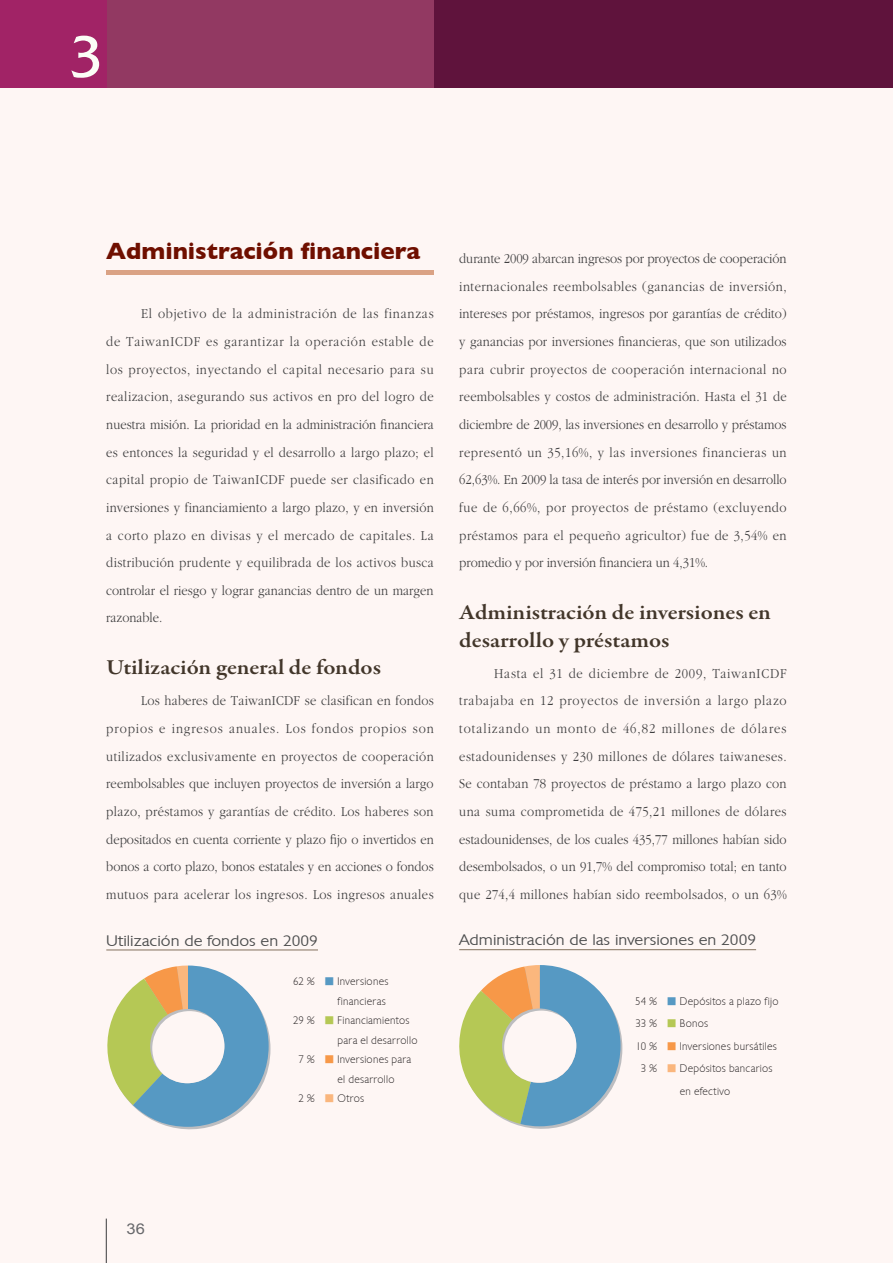
<style>
.page{position:relative;width:893px;height:1263px;background:#fef6f4}
.page>*{position:absolute;margin:0;border:0;box-sizing:border-box;transform-origin:0 0}
.t1{font:300 57px "Quadrat";color:#fbfdf6}
.t2{font:700 24px "Gill Sans";color:#6f0f00}
.t3{font:600 21.6px/27.6px "Garamond Premr Pro";color:#42362a;scale:1.11 1}
.t4{font:300 14.85px "Chantilly";color:#4b4c4d;scale:1.11 1}
.t5{font:14.85px "Arial";color:#67686b;scale:1.11 1}
.t6{font:300 14.1px/27.6px "Aplgaram";letter-spacing:.02em;color:#3e3e3f;text-align:justify;scale:1.11 1}
.t7{font:200 10.5px "Chantilly";letter-spacing:.025em;color:#231f20}
.s1{font-family:"DF Li Hei Std W3 B5 pc H";font-weight:400;color:#5699c3}
.s2{font-family:"DF Li Hei Std W3 B5 pc H";font-weight:400;color:#b5c855}
.s3{font-family:"DF Li Hei Std W3 B5 pc H";font-weight:400;color:#f79848}
.s4{font-family:"DF Li Hei Std W3 B5 pc H";font-weight:400;color:#fab67d}
</style>
<div class="page">
<div style="left:0;top:0;width:893px;height:88px;background:#923962"></div>
<div style="left:0;top:0;width:106px;height:88px;background:#a12366"></div>
<div style="left:434px;top:0;width:459px;height:88px;background:#5f133c"></div>
<hr style="left:106px;top:1218px;width:1px;height:45px;background:#454647">
<div style="left:106px;top:270px;width:328px;height:5px;background:#daa284"></div>
<hr style="left:106px;top:949px;width:212px;height:1px;background:#8a7966">
<svg style="left:107px;top:965px;width:163px;height:165px"></svg>
<hr style="left:459px;top:949px;width:297px;height:1px;background:#8a7966">
<svg style="left:459px;top:965px;width:163px;height:164px"></svg>
<h1 class="t1" style="left:67px;top:23px;width:39px">3</h1>
<h2 class="t2" style="left:106px;top:237px;width:315px">Administración financiera</h2>
<p class="t6" style="left:106px;top:301px;width:296px;text-indent:35px">El objetivo de la administración de las finanzas de TaiwanICDF es garantizar la operación estable de los proyectos, inyectando el capital necesario para su realizacion, asegurando sus activos en pro del logro de nuestra misión. La prioridad en la administración financiera es entonces la seguridad y el desarrollo a largo plazo; el capital propio de TaiwanICDF puede ser clasificado en inversiones y financiamiento a largo plazo, y en inversión a corto plazo en divisas y el mercado de capitales. La distribución prudente y equilibrada de los activos busca controlar el riesgo y lograr ganancias dentro de un margen razonable.</p>
<h3 class="t3" style="left:106px;top:656px;width:249px">Utilización general de fondos</h3>
<p class="t6" style="left:106px;top:688px;width:296px;text-indent:35px">Los haberes de TaiwanICDF se clasifican en fondos propios e ingresos anuales. Los fondos propios son utilizados exclusivamente en proyectos de cooperación reembolsables que incluyen proyectos de inversión a largo plazo, préstamos y garantías de crédito. Los haberes son depositados en cuenta corriente y plazo fijo o invertidos en bonos a corto plazo, bonos estatales y en acciones o fondos mutuos para acelerar los ingresos. Los ingresos anuales</p>
<p class="t4" style="left:106px;top:931px;width:192px">Utilización de fondos en 2009</p>
<p class="t7" style="left:293px;top:975px;width:97px">62 % <span class="s1">■</span> Inversiones</p>
<p class="t7" style="left:338px;top:994px;width:50px">financieras</p>
<p class="t7" style="left:293px;top:1014px;width:118px">29 % <span class="s2">■</span> Financiamientos</p>
<p class="t7" style="left:338px;top:1033px;width:81px">para el desarrollo</p>
<p class="t7" style="left:298px;top:1053px;width:114px">7 % <span class="s3">■</span> Inversiones para</p>
<p class="t7" style="left:338px;top:1072px;width:59px">el desarrollo</p>
<p class="t7" style="left:298px;top:1092px;width:67px">2 % <span class="s4">■</span> Otros</p>
<p class="t6" style="left:459px;top:246px;width:296px">durante 2009 abarcan ingresos por proyectos de cooperación internacionales reembolsables (ganancias de inversión, intereses por préstamos, ingresos por garantías de crédito) y ganancias por inversiones financieras, que son utilizados para cubrir proyectos de cooperación internacional no reembolsables y costos de administración. Hasta el 31 de diciembre de 2009, las inversiones en desarrollo y préstamos representó un 35,16%, y las inversiones financieras un 62,63%. En 2009 la tasa de interés por inversión en desarrollo fue de 6,66%, por proyectos de préstamo (excluyendo préstamos para el pequeño agricultor) fue de 3,54% en promedio y por inversión financiera un 4,31%.</p>
<h3 class="t3" style="left:459px;top:600px;width:282px">Administración de inversiones en desarrollo y préstamos</h3>
<p class="t6" style="left:459px;top:661px;width:296px;text-indent:35px">Hasta el 31 de diciembre de 2009, TaiwanICDF trabajaba en 12 proyectos de inversión a largo plazo totalizando un monto de 46,82 millones de dólares estadounidenses y 230 millones de dólares taiwaneses.<br>Se contaban 78 proyectos de préstamo a largo plazo con una suma comprometida de 475,21 millones de dólares estadounidenses, de los cuales 435,77 millones habían sido desembolsados, o un 91,7% del compromiso total; en tanto que 274,4 millones habían sido reembolsados, o un 63%</p>
<p class="t4" style="left:459px;top:931px;width:269px">Administración de las inversiones en 2009</p>
<p class="t7" style="left:635px;top:995px;width:145px">54 % <span class="s1">■</span> Depósitos a plazo fijo</p>
<p class="t7" style="left:635px;top:1017px;width:74px">33 % <span class="s2">■</span> Bonos</p>
<p class="t7" style="left:636px;top:1040px;width:143px">10 % <span class="s3">■</span> Inversiones bursátiles</p>
<p class="t7" style="left:641px;top:1062px;width:133px">3 % <span class="s4">■</span> Depósitos bancarios</p>
<p class="t7" style="left:680px;top:1085px;width:52px">en efectivo</p>
<p class="t5" style="left:126px;top:1220px;width:18px">36</p>
</div>
